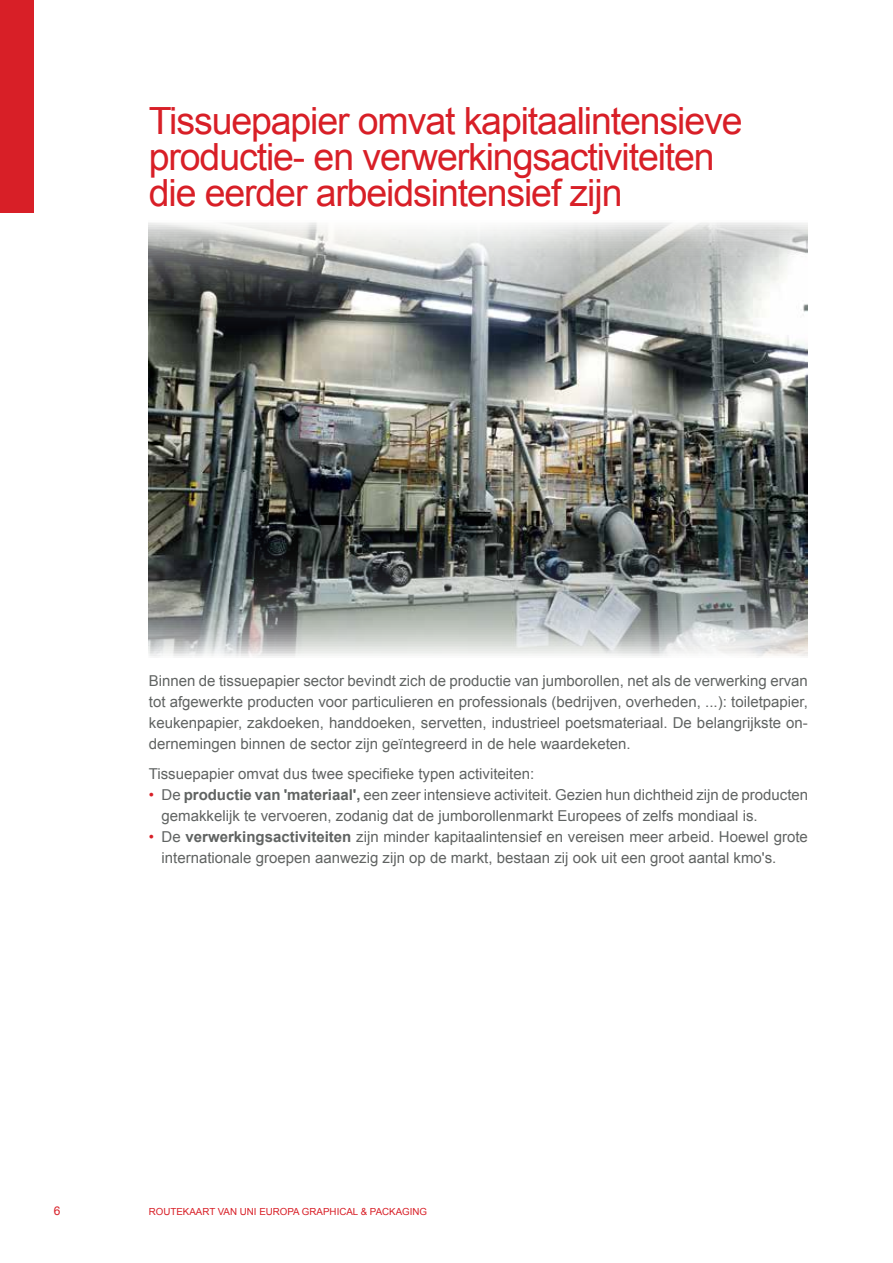
<style>
.page{position:relative;width:893px;height:1263px;background:#fff}
.page>*{position:absolute;margin:0;border:0;box-sizing:border-box;transform-origin:0 0}
.t1{font:37.5px/36.2px "Arial";letter-spacing:-.03em;color:#d81f27}
.t2{font:15px/21.1px "Arial";color:#606362}
.t3{font:12px "Arial";color:#d81f27}
.t4{font:9.75px "Arial";color:#d81f27}
.s1{color:#d81f27}
.s2{font-weight:700}
</style>
<div class="page">
<div style="left:0;top:0;width:34px;height:213px;background:#d81f27"></div>
<img style="left:149px;top:222px;width:659px;height:434px">
<h1 class="t1" style="left:149px;top:103px;width:595px">Tissuepapier omvat kapitaalintensieve productie- en verwerkingsactiviteiten die eerder arbeidsintensief zijn</h1>
<p class="t2" style="left:149px;top:670px;width:661px;text-align:justify">Binnen de tissuepapier sector bevindt zich de productie van jumborollen, net als de verwerking ervan tot afgewerkte producten voor particulieren en professionals (bedrijven, overheden, ...): toiletpapier, keukenpapier, zakdoeken, handdoeken, servetten, industrieel poetsmateriaal. De belangrijkste on&shy;dernemingen binnen de sector zijn geïntegreerd in de hele waardeketen.</p>
<p class="t2" style="left:149px;top:763px;width:387px">Tissuepapier omvat dus twee specifieke typen activiteiten:</p>
<p class="t2" style="left:162px;top:784px;width:648px;text-indent:-13px"><span class="s1">•</span> De <span class="s2">productie van 'materiaal',</span> een zeer intensieve activiteit. Gezien hun dichtheid zijn de producten gemakkelijk te vervoeren, zodanig dat de jumborollenmarkt Europees of zelfs mondiaal is.</p>
<p class="t2" style="left:162px;top:826px;width:648px;text-indent:-13px"><span class="s1">•</span> De <span class="s2">verwerkingsactiviteiten</span> zijn minder kapitaalintensief en vereisen meer arbeid. Hoewel grote internationale groepen aanwezig zijn op de markt, bestaan zij ook uit een groot aantal kmo's.</p>
<p class="t3" style="left:54px;top:1202px;width:8px">6</p>
<p class="t4" style="left:149px;top:1205px;width:280px">ROUTEKAART VAN UNI EUROPA GRAPHICAL &amp; PACKAGING</p>
</div>
